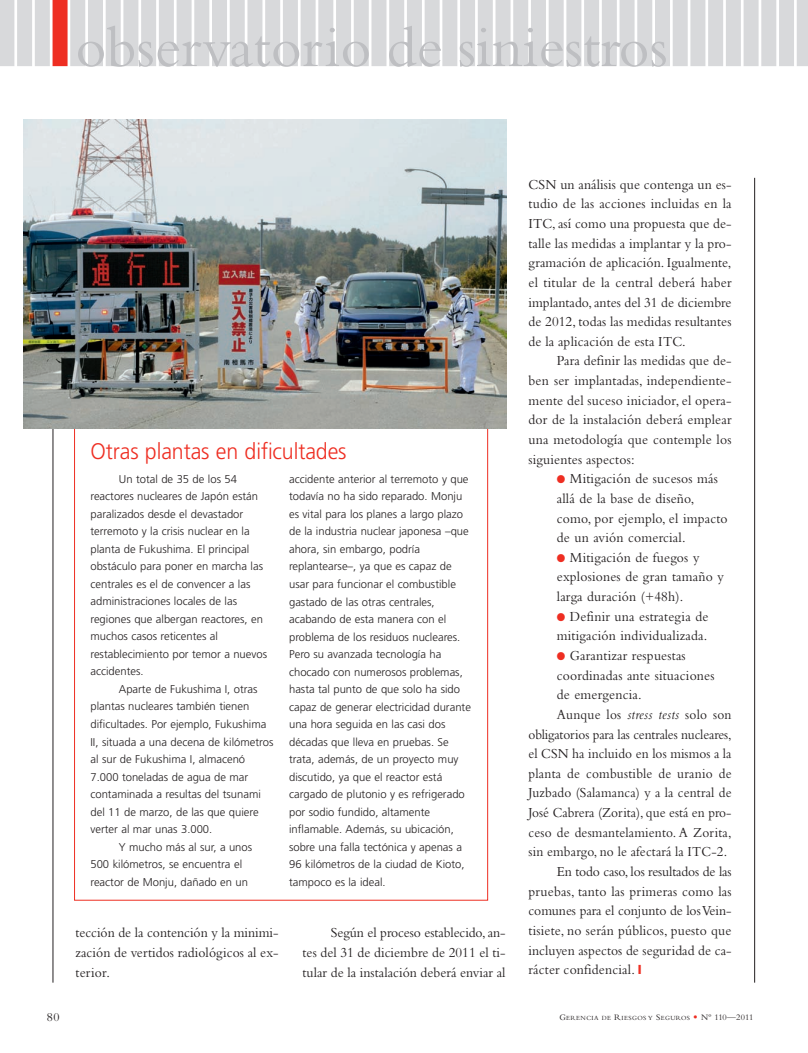
<style>
.page{position:relative;width:808px;height:1053px;background:#fff}
.page>*{position:absolute;margin:0;border:0;box-sizing:border-box;transform-origin:0 0}
.t1{font:60px "Bembo";color:#bebfc2}
.t2{font:300 22.5px "Frutiger";letter-spacing:-.005em;color:#ee2e22;scale:.95 1}
.t3{font:14.38px/19.6px "Bembo";letter-spacing:.015em;color:#231f20;text-align:justify;scale:.95 1}
.t4{font:14.38px "Bembo";letter-spacing:.015em;color:#231f20;scale:.93 1}
.t5{font:14.38px "Bembo";letter-spacing:-.01em;color:#231f20;scale:.93 1}
.t6{font:14.38px "Bembo";letter-spacing:-.005em;color:#231f20;scale:.95 1}
.t7{font:14.38px "Bembo";letter-spacing:-.01em;color:#231f20;scale:.95 1}
.t8{font:12.5px "Bembo";color:#231f20}
.t9{font:300 11.25px/17.5px "Frutiger";color:#231f20}
.t10{font:6.5px "Bembo";letter-spacing:.065em;color:#231f20}
.s1{color:#ee2e22}
.s2{font-style:italic}
.s3{font-size:8.75px}
.s4{font-family:"Goudy";font-size:8.75px;color:#ee2e22}
</style>
<div class="page">
<hr style="left:53px;top:230px;width:1px;height:752px;background:#231f20">
<hr style="left:754px;top:178px;width:1px;height:804px;background:#231f20">
<div style="left:0;top:0;width:14px;height:66px;background:#d8d9db"></div>
<div style="left:17px;top:0;width:15px;height:66px;background:#d8d9db"></div>
<div style="left:35px;top:0;width:15px;height:66px;background:#d8d9db"></div>
<div style="left:53px;top:0;width:15px;height:66px;background:#ee2e22"></div>
<div style="left:70px;top:0;width:15px;height:66px;background:#d8d9db"></div>
<div style="left:88px;top:0;width:15px;height:66px;background:#d8d9db"></div>
<div style="left:106px;top:0;width:15px;height:66px;background:#d8d9db"></div>
<div style="left:123px;top:0;width:15px;height:66px;background:#d8d9db"></div>
<div style="left:141px;top:0;width:15px;height:66px;background:#d8d9db"></div>
<div style="left:159px;top:0;width:15px;height:66px;background:#d8d9db"></div>
<div style="left:177px;top:0;width:15px;height:66px;background:#d8d9db"></div>
<div style="left:194px;top:0;width:15px;height:66px;background:#d8d9db"></div>
<div style="left:212px;top:0;width:15px;height:66px;background:#d8d9db"></div>
<div style="left:230px;top:0;width:15px;height:66px;background:#d8d9db"></div>
<div style="left:247px;top:0;width:15px;height:66px;background:#d8d9db"></div>
<div style="left:265px;top:0;width:15px;height:66px;background:#d8d9db"></div>
<div style="left:283px;top:0;width:15px;height:66px;background:#d8d9db"></div>
<div style="left:301px;top:0;width:15px;height:66px;background:#d8d9db"></div>
<div style="left:318px;top:0;width:15px;height:66px;background:#d8d9db"></div>
<div style="left:336px;top:0;width:15px;height:66px;background:#d8d9db"></div>
<div style="left:354px;top:0;width:15px;height:66px;background:#d8d9db"></div>
<div style="left:371px;top:0;width:15px;height:66px;background:#d8d9db"></div>
<div style="left:389px;top:0;width:15px;height:66px;background:#d8d9db"></div>
<div style="left:407px;top:0;width:15px;height:66px;background:#d8d9db"></div>
<div style="left:425px;top:0;width:15px;height:66px;background:#d8d9db"></div>
<div style="left:442px;top:0;width:15px;height:66px;background:#d8d9db"></div>
<div style="left:460px;top:0;width:15px;height:66px;background:#d8d9db"></div>
<div style="left:478px;top:0;width:15px;height:66px;background:#d8d9db"></div>
<div style="left:495px;top:0;width:15px;height:66px;background:#d8d9db"></div>
<div style="left:513px;top:0;width:15px;height:66px;background:#d8d9db"></div>
<div style="left:531px;top:0;width:15px;height:66px;background:#d8d9db"></div>
<div style="left:549px;top:0;width:15px;height:66px;background:#d8d9db"></div>
<div style="left:566px;top:0;width:15px;height:66px;background:#d8d9db"></div>
<div style="left:584px;top:0;width:15px;height:66px;background:#d8d9db"></div>
<div style="left:602px;top:0;width:15px;height:66px;background:#d8d9db"></div>
<div style="left:619px;top:0;width:15px;height:66px;background:#d8d9db"></div>
<div style="left:637px;top:0;width:15px;height:66px;background:#d8d9db"></div>
<div style="left:655px;top:0;width:15px;height:66px;background:#d8d9db"></div>
<div style="left:673px;top:0;width:15px;height:66px;background:#d8d9db"></div>
<div style="left:690px;top:0;width:15px;height:66px;background:#d8d9db"></div>
<div style="left:708px;top:0;width:15px;height:66px;background:#d8d9db"></div>
<div style="left:726px;top:0;width:15px;height:66px;background:#d8d9db"></div>
<div style="left:743px;top:0;width:15px;height:66px;background:#d8d9db"></div>
<div style="left:761px;top:0;width:15px;height:66px;background:#d8d9db"></div>
<div style="left:797px;top:0;width:11px;height:66px;background:#d8d9db"></div>
<div style="left:779px;top:0;width:15px;height:66px;background:#d8d9db"></div>
<img style="left:24px;top:119px;width:483px;height:309px">
<h1 class="t1" style="left:75px;top:27px;width:594px">observatorio de siniestros</h1>
<h2 class="t2" style="left:90px;top:441px;width:271px">Otras plantas en dificultades</h2>
<p class="t9" style="left:90px;top:470px;width:178px;text-indent:28px">Un total de 35 de los 54 reactores nucleares de Japón están paralizados desde el devastador terremoto y la crisis nuclear en la planta de Fukushima. El principal obstáculo para poner en marcha las centrales es el de convencer a las administraciones locales de las regiones que albergan reactores, en muchos casos reticentes al restablecimiento por temor a nuevos accidentes.</p>
<p class="t9" style="left:119px;top:680px;width:140px">Aparte de Fukushima I, otras</p>
<p class="t9" style="left:90px;top:698px;width:160px">plantas nucleares también tienen</p>
<p class="t9" style="left:90px;top:715px;width:177px">dificultades. Por ejemplo, Fukushima</p>
<p class="t9" style="left:90px;top:733px;width:184px">II, situada a una decena de kilómetros</p>
<p class="t9" style="left:90px;top:750px;width:156px">al sur de Fukushima I, almacenó</p>
<p class="t9" style="left:90px;top:768px;width:159px">7.000 toneladas de agua de mar</p>
<p class="t9" style="left:90px;top:785px;width:172px">contaminada a resultas del tsunami</p>
<p class="t9" style="left:90px;top:803px;width:170px">del 11 de marzo, de las que quiere</p>
<p class="t9" style="left:90px;top:820px;width:123px">verter al mar unas 3.000.</p>
<p class="t9" style="left:119px;top:838px;width:135px">Y mucho más al sur, a unos</p>
<p class="t9" style="left:90px;top:855px;width:153px">500 kilómetros, se encuentra el</p>
<p class="t9" style="left:90px;top:873px;width:159px">reactor de Monju, dañado en un</p>
<p class="t9" style="left:289px;top:470px;width:183px">accidente anterior al terremoto y que todavía no ha sido reparado. Monju es vital para los planes a largo plazo de la industria nuclear japonesa –que ahora, sin embargo, podría replantearse–, ya que es capaz de usar para funcionar el combustible gastado de las otras centrales, acabando de esta manera con el problema de los residuos nucleares.<br>Pero su avanzada tecnología ha chocado con numerosos problemas, hasta tal punto de que solo ha sido capaz de generar electricidad durante una hora seguida en las casi dos décadas que lleva en pruebas. Se trata, además, de un proyecto muy discutido, ya que el reactor está cargado de plutonio y es refrigerado por sodio fundido, altamente inflamable. Además, su ubicación, sobre una falla tectónica y apenas a 96 kilómetros de la ciudad de Kioto, tampoco es la ideal.</p>
<p class="t3" style="left:75px;top:924px;width:215px">tección de la contención y la minimi&shy;zación de vertidos radiológicos al ex&shy;terior.</p>
<p class="t3" style="left:302px;top:924px;width:215px;text-indent:28px">Según el proceso establecido, an&shy;tes del 31 de diciembre de 2011 el ti&shy;tular de la instalación deberá enviar al</p>
<p class="t3" style="left:528px;top:176px;width:215px">CSN un análisis que contenga un es&shy;tudio de las acciones incluidas en la ITC, así como una propuesta que de&shy;talle las medidas a implantar y la pro&shy;gramación de aplicación. Igualmente, el titular de la central deberá haber implantado, antes del 31 de diciembre de 2012, todas las medidas resultantes de la aplicación de esta ITC.</p>
<p class="t3" style="left:528px;top:352px;width:215px;text-indent:28px">Para definir las medidas que de&shy;ben ser implantadas, independiente&shy;mente del suceso iniciador, el opera&shy;dor de la instalación deberá emplear una metodología que contemple los siguientes aspectos:</p>
<p class="t3" style="left:557px;top:470px;width:181px;text-align:left"><span class="s1">●</span> Mitigación de sucesos más allá de la base de diseño, como, por ejemplo, el impacto de un avión comercial.</p>
<p class="t3" style="left:557px;top:549px;width:177px;text-align:left"><span class="s1">●</span> Mitigación de fuegos y explosiones de gran tamaño y larga duración (+48h).</p>
<p class="t3" style="left:557px;top:608px;width:161px"><span class="s1">●</span> Definir una estrategia de mitigación individualizada.</p>
<p class="t3" style="left:557px;top:647px;width:137px"><span class="s1">●</span> Garantizar respuestas</p>
<p class="t3" style="left:557px;top:666px;width:168px">coordinadas ante situaciones</p>
<p class="t3" style="left:557px;top:686px;width:91px">de emergencia.</p>
<p class="t4" style="left:557px;top:709px;width:189px">Aunque los <span class="s2">stress tests</span> solo son</p>
<p class="t5" style="left:528px;top:729px;width:220px">obligatorios para las centrales nucleares,</p>
<p class="t4" style="left:528px;top:748px;width:220px">el CSN ha incluido en los mismos a la</p>
<p class="t4" style="left:528px;top:768px;width:220px">planta de combustible de uranio de</p>
<p class="t4" style="left:528px;top:788px;width:220px">Juzbado (Salamanca) y a la central de</p>
<p class="t4" style="left:528px;top:807px;width:220px">José Cabrera (Zorita), que está en pro-</p>
<p class="t4" style="left:528px;top:827px;width:220px">ceso de desmantelamiento. A Zorita,</p>
<p class="t4" style="left:528px;top:846px;width:215px">sin embargo, no le afectará la ITC-2.</p>
<p class="t7" style="left:557px;top:866px;width:185px">En todo caso, los resultados de las</p>
<p class="t3" style="left:528px;top:882px;width:215px">pruebas, tanto las primeras como las</p>
<p class="t6" style="left:528px;top:905px;width:215px">comunes para el conjunto de los Vein-</p>
<p class="t3" style="left:528px;top:922px;width:215px">tisiete, no serán públicos, puesto que</p>
<p class="t3" style="left:528px;top:941px;width:215px">incluyen aspectos de seguridad de ca-</p>
<p class="t3" style="left:528px;top:961px;width:121px">rácter confidencial. <span class="s1">❘</span></p>
<p class="t8" style="left:47px;top:1013px;width:14px">80</p>
<p class="t10" style="left:559px;top:1015px;width:196px"><span class="s3">G</span>ERENCIA DE <span class="s3">R</span>IESGOS Y <span class="s3">S</span>EGUROS <span class="s4">•</span> <span class="s3">Nº 110—2011</span></p>
</div>
